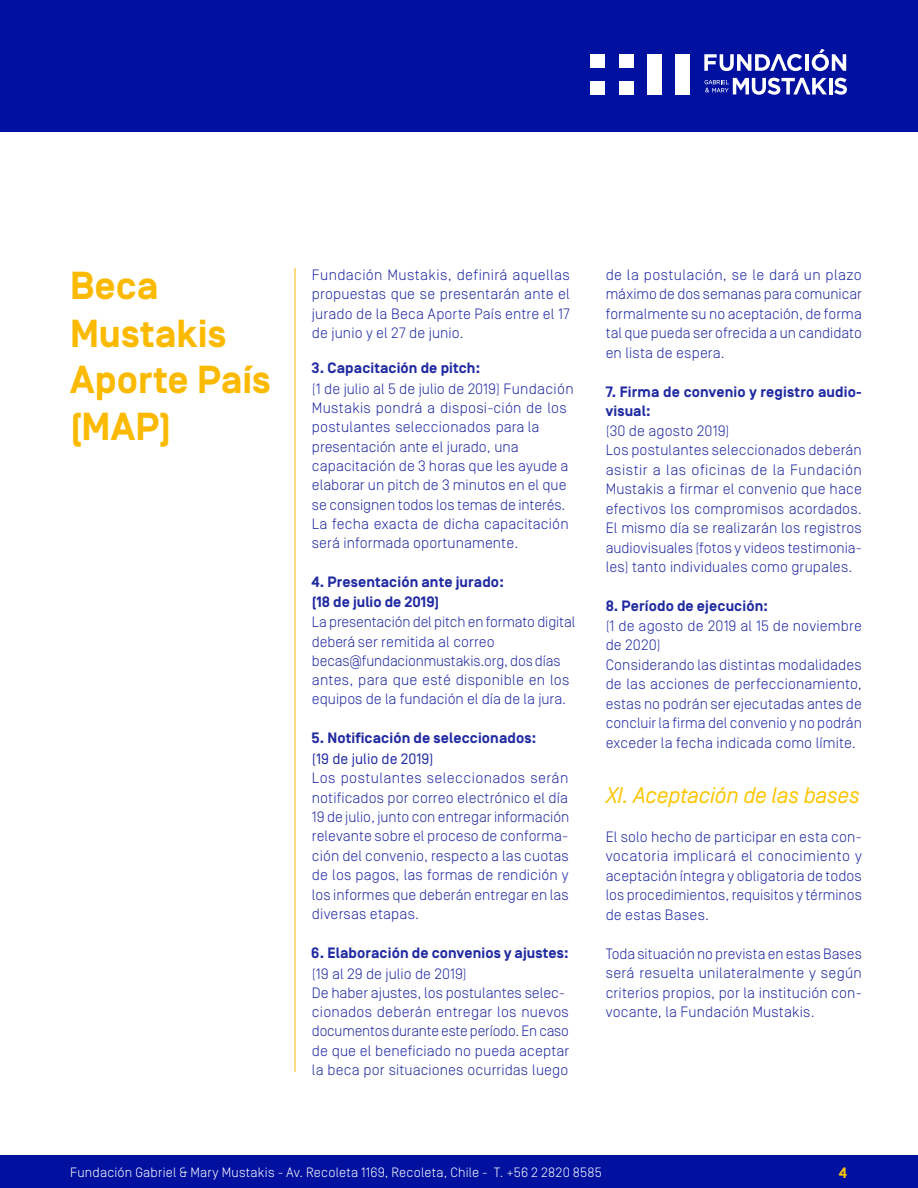
<style>
.page{position:relative;width:918px;height:1188px;background:#fff}
.page>*{position:absolute;margin:0;border:0;box-sizing:border-box;transform-origin:0 0}
.t1{font:700 39px/47.1px "Simplon Norm";color:#fbba00}
.t2{font:italic 22.5px "Simplon Norm";letter-spacing:-.01em;color:#fdc500}
.t3{font:300 15px/19.5px "Simplon Norm";letter-spacing:.01em;color:#202aa1;text-align:justify}
.t4{font:700 15px/19.2px "Simplon Norm";letter-spacing:.01em;color:#202aa1}
.t5{font:15px "Simplon Norm";color:#202aa1}
.t6{font:700 15px "Simplon Norm";color:#fdc500}
.t7{font:300 13.5px "Simplon Norm";letter-spacing:.015em;color:#fff}
</style>
<div class="page">
<div style="left:0;top:0;width:918px;height:131px;background:#00109f"></div>
<div style="left:0;top:1156px;width:918px;height:32px;background:#00109f"></div>
<div style="left:619px;top:81px;width:14px;height:14px;background:#fff"></div>
<div style="left:591px;top:81px;width:14px;height:14px;background:#fff"></div>
<div style="left:591px;top:54px;width:14px;height:14px;background:#fff"></div>
<div style="left:619px;top:54px;width:14px;height:14px;background:#fff"></div>
<div style="left:648px;top:54px;width:14px;height:41px;background:#fff"></div>
<div style="left:676px;top:54px;width:14px;height:41px;background:#fff"></div>
<hr style="left:805px;top:54px;width:4px;height:17px;background:#fff">
<svg style="left:812px;top:49px;width:34px;height:22px"></svg>
<svg style="left:704px;top:54px;width:98px;height:17px"></svg>
<hr style="left:829px;top:78px;width:3px;height:16px;background:#fff">
<svg style="left:834px;top:78px;width:13px;height:17px"></svg>
<svg style="left:705px;top:78px;width:122px;height:17px"></svg>
<hr style="left:295px;top:268px;width:1px;height:804px;background:#fbba00">
<h1 class="t1" style="left:70px;top:264px;width:202px">Beca<br>Mustakis<br>Aporte País (MAP)</h1>
<p class="t3" style="left:312px;top:265px;width:260px">Fundación Mustakis, definirá aquellas propuestas que se presentarán ante el jurado de la Beca Aporte País entre el 17 de junio y el 27 de junio.</p>
<p class="t4" style="left:312px;top:359px;width:170px">3. Capacitación de pitch:</p>
<p class="t3" style="left:312px;top:379px;width:263px;text-align:left">(1 de julio al 5 de julio de 2019) Fundación Mustakis pondrá a disposi-ción de los postulantes seleccionados para la presentación ante el jurado, una capacitación de 3 horas que les ayude a elaborar un pitch de 3 minutos en el que se consignen todos los temas de interés.<br>La fecha exacta de dicha capacitación será informada oportunamente.</p>
<p class="t4" style="left:312px;top:573px;width:194px">4. Presentación ante jurado: (18 de julio de 2019)</p>
<p class="t3" style="left:312px;top:613px;width:265px;text-align:left">La presentación del pitch en formato digital deberá ser remitida al correo becas@fundacionmustakis.org, dos días antes, para que esté disponible en los equipos de la fundación el día de la jura.</p>
<p class="t4" style="left:311px;top:729px;width:226px">5. Notificación de seleccionados:</p>
<p class="t5" style="left:312px;top:751px;width:123px">(19 de julio de 2019)</p>
<p class="t3" style="left:312px;top:769px;width:259px">Los postulantes seleccionados serán notificados por correo electrónico el día 19 de julio, junto con entregar información relevante sobre el proceso de conforma&shy;ción del convenio, respecto a las cuotas de los pagos, las formas de rendición y los informes que deberán entregar en las diversas etapas.</p>
<p class="t4" style="left:311px;top:944px;width:259px">6. Elaboración de convenios y ajustes:</p>
<p class="t3" style="left:312px;top:964px;width:259px;text-align:left">(19 al 29 de julio de 2019)<br>De haber ajustes, los postulantes selec&shy;cionados deberán entregar los nuevos documentos durante este período. En caso de que el beneficiado no pueda aceptar la beca por situaciones ocurridas luego</p>
<p class="t3" style="left:606px;top:265px;width:258px">de la postulación, se le dará un plazo máximo de dos semanas para comunicar formalmente su no aceptación, de forma tal que pueda ser ofrecida a un candidato en lista de espera.</p>
<p class="t4" style="left:606px;top:383px;width:258px">7. Firma de convenio y registro audio&shy;visual:</p>
<p class="t3" style="left:606px;top:421px;width:258px;text-align:left">(30 de agosto 2019)<br>Los postulantes seleccionados deberán asistir a las oficinas de la Fundación Mustakis a firmar el convenio que hace efectivos los compromisos acordados.<br>El mismo día se realizarán los registros audiovisuales (fotos y videos testimonia&shy;les) tanto individuales como grupales.</p>
<p class="t4" style="left:606px;top:597px;width:164px">8. Período de ejecución:</p>
<p class="t3" style="left:606px;top:616px;width:258px;text-align:left">(1 de agosto de 2019 al 15 de noviembre de 2020)<br>Considerando las distintas modalidades de las acciones de perfeccionamiento, estas no podrán ser ejecutadas antes de concluir la firma del convenio y no podrán exceder la fecha indicada como límite.</p>
<h2 class="t2" style="left:606px;top:783px;width:256px">XI. Aceptación de las bases</h2>
<p class="t3" style="left:606px;top:827px;width:258px">El solo hecho de participar en esta con&shy;vocatoria implicará el conocimiento y aceptación íntegra y obligatoria de todos los procedimientos, requisitos y términos de estas Bases.</p>
<p class="t3" style="left:606px;top:944px;width:258px">Toda situación no prevista en estas Bases será resuelta unilateralmente y según criterios propios, por la institución con&shy;vocante, la Fundación Mustakis.</p>
<p class="t7" style="left:70px;top:1165px;width:533px">Fundación Gabriel &amp; Mary Mustakis - Av. Recoleta 1169, Recoleta, Chile - T. +56 2 2820 8585</p>
<p class="t6" style="left:839px;top:1165px;width:9px">4</p>
</div>
